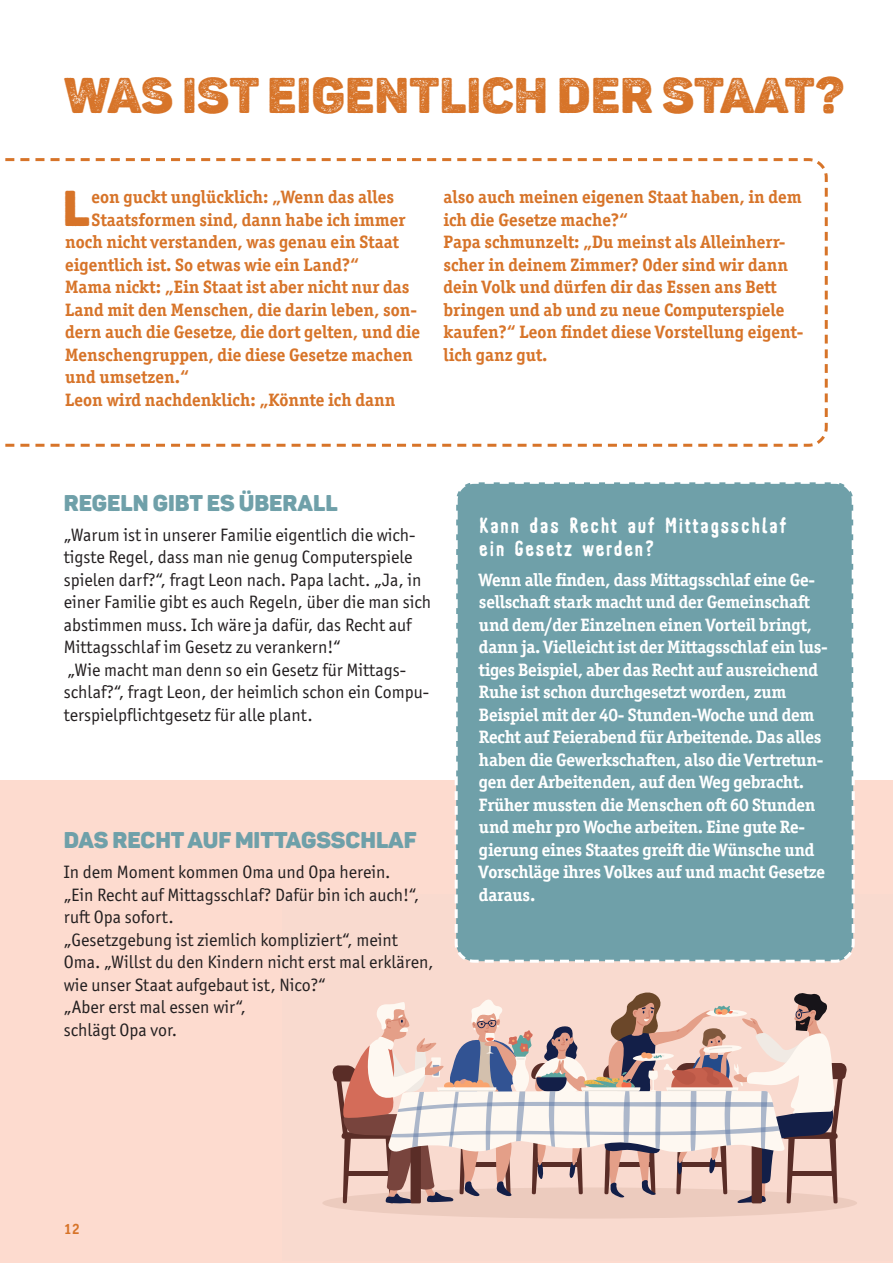
<style>
.page{position:relative;width:893px;height:1263px;background:#fff}
.page>*{position:absolute;margin:0;border:0;box-sizing:border-box;transform-origin:0 0}
.t1{font:49.65px "Panton Rust Black Base";color:#d77429}
.t2{font:49.5px "Panton Rust Black Gr";color:#d77429}
.t3{font:700 22.5px/22.5px "Johnstemp LT Pro";letter-spacing:.05em;color:#fff}
.t4{font:22.5px "Panton Rust Black Base";color:#6fa0a9}
.t5{font:18px/22.5px "Officina Sans ITC Pro";color:#231f20}
.t6{font:700 18px/22.5px "Officina Serif ITC Pro";color:#d77429}
.t7{font:700 18px/22.5px "Officina Serif ITC Pro";letter-spacing:-.015em;color:#fff}
.t8{font:700 15px "Officina Serif ITC Pro";color:#d77429}
</style>
<div class="page">
<div style="left:0;top:781px;width:893px;height:482px;background:#fddbcf"></div>
<div style="left:282px;top:894px;width:611px;height:367px;background:#f9dacf"></div>
<div style="left:322px;top:1187px;width:535px;height:31px;background:#eccbbe;border-radius:50%"></div>
<svg style="left:332px;top:992px;width:515px;height:212px"></svg>
<svg style="left:5px;top:158px;width:823px;height:289px"></svg>
<div style="left:453px;top:482px;width:403px;height:481px;background:#6fa0a9"></div>
<h2 class="t2" style="left:64px;top:62px;width:630px">WAS IST EIGENTLICH DER STAAT</h2>
<h2 class="t2" style="left:815px;top:62px;width:31px">?</h2>
<h1 class="t1" style="left:63px;top:175px;width:25px">L</h1>
<p class="t6" style="left:92px;top:186px;width:304px">eon guckt unglücklich: „Wenn das alles</p>
<p class="t6" style="left:92px;top:208px;width:315px">Staatsformen sind, dann habe ich immer</p>
<p class="t6" style="left:65px;top:231px;width:335px">noch nicht verstanden, was genau ein Staat</p>
<p class="t6" style="left:65px;top:253px;width:295px">eigentlich ist. So etwas wie ein Land?“</p>
<p class="t6" style="left:65px;top:276px;width:346px">Mama nickt: „Ein Staat ist aber nicht nur das</p>
<p class="t6" style="left:65px;top:298px;width:354px">Land mit den Menschen, die darin leben, son-</p>
<p class="t6" style="left:65px;top:321px;width:356px">dern auch die Gesetze, die dort gelten, und die</p>
<p class="t6" style="left:65px;top:343px;width:349px">Menschengruppen, die diese Gesetze machen</p>
<p class="t6" style="left:65px;top:366px;width:125px">und umsetzen.“</p>
<p class="t6" style="left:65px;top:388px;width:332px">Leon wird nachdenklich: „Könnte ich dann</p>
<p class="t6" style="left:443px;top:186px;width:362px">also auch meinen eigenen Staat haben, in dem ich die Gesetze mache?“<br>Papa schmunzelt: „Du meinst als Alleinherr&shy;scher in deinem Zimmer? Oder sind wir dann dein Volk und dürfen dir das Essen ans Bett bringen und ab und zu neue Computerspiele kaufen?“ Leon findet diese Vorstellung eigent&shy;lich ganz gut.</p>
<p class="t4" style="left:64px;top:488px;width:275px">REGELN GIBT ES ÜBERALL</p>
<p class="t5" style="left:64px;top:523px;width:369px">„Warum ist in unserer Familie eigentlich die wich&shy;tigste Regel, dass man nie genug Computerspiele spielen darf?“, fragt Leon nach. Papa lacht. „Ja, in einer Familie gibt es auch Regeln, über die man sich abstimmen muss. Ich wäre ja dafür, das Recht auf Mittagsschlaf im Gesetz zu verankern!“<br>„Wie macht man denn so ein Gesetz für Mittags&shy;schlaf?“, fragt Leon, der heimlich schon ein Compu&shy;terspielpflichtgesetz für alle plant.</p>
<p class="t3" style="left:479px;top:514px;width:309px">Kann das Recht auf Mittagsschlaf ein Gesetz werden?</p>
<p class="t7" style="left:479px;top:568px;width:350px">Wenn alle finden, dass Mittagsschlaf eine Ge&shy;sellschaft stark macht und der Gemeinschaft und dem/der Einzelnen einen Vorteil bringt, dann ja. Vielleicht ist der Mittagsschlaf ein lus&shy;tiges Beispiel, aber das Recht auf ausreichend Ruhe ist schon durchgesetzt worden, zum Beispiel mit der 40- Stunden-Woche und dem Recht auf Feierabend für Arbeitende. Das alles haben die Gewerkschaften, also die Vertretun&shy;gen der Arbeitenden, auf den Weg gebracht.<br>Früher mussten die Menschen oft 60 Stunden und mehr pro Woche arbeiten. Eine gute Re&shy;gierung eines Staates greift die Wünsche und Vorschläge ihres Volkes auf und macht Gesetze daraus.</p>
<p class="t4" style="left:64px;top:825px;width:355px">DAS RECHT AUF MITTAGSSCHLAF</p>
<p class="t5" style="left:64px;top:861px;width:371px">In dem Moment kommen Oma und Opa herein.<br>„Ein Recht auf Mittagsschlaf? Dafür bin ich auch!“, ruft Opa sofort.<br>„Gesetzgebung ist ziemlich kompliziert“, meint Oma. „Willst du den Kindern nicht erst mal erklären, wie unser Staat aufgebaut ist, Nico?“<br>„Aber erst mal essen wir“,<br>schlägt Opa vor.</p>
<p class="t8" style="left:64px;top:1220px;width:18px">12</p>
</div>
